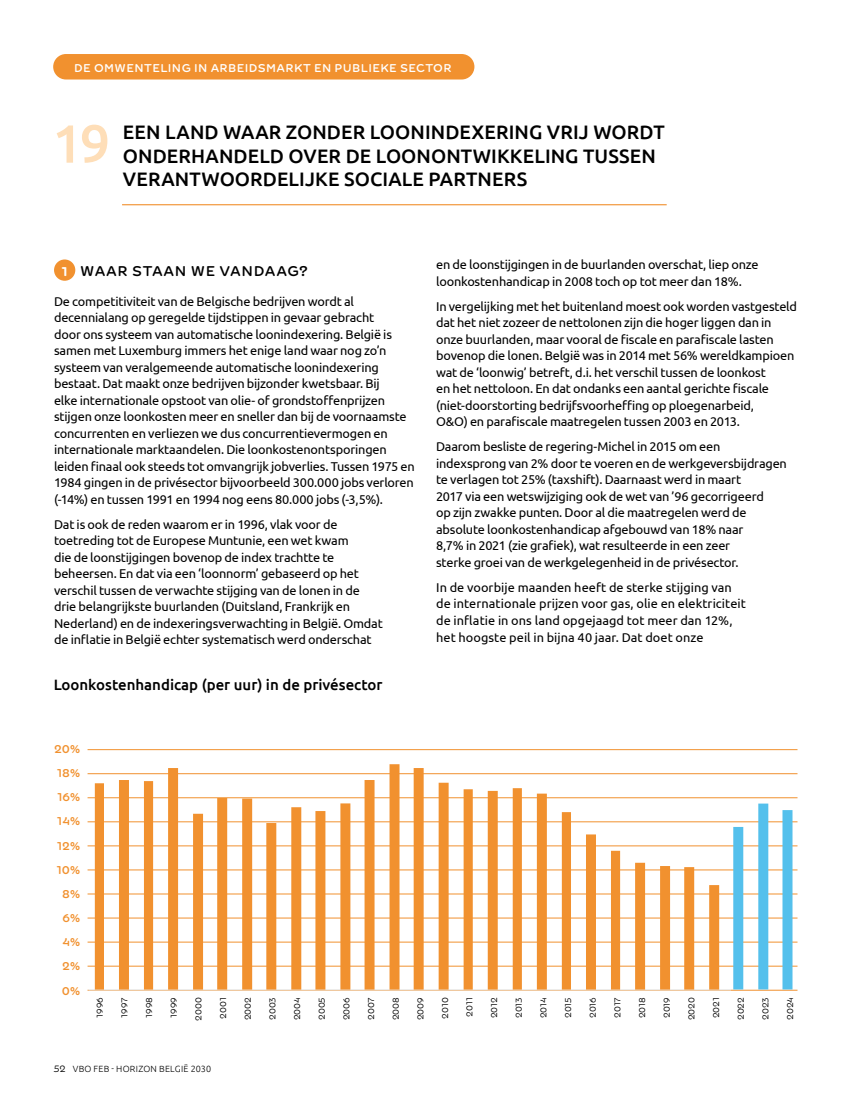
<style>
.page{position:relative;width:851px;height:1106px;background:#fff}
.page>*{position:absolute;margin:0;border:0;box-sizing:border-box;transform-origin:0 0}
.t1{font:500 53.7px "Ubuntu";color:#fedeb8}
.t2{font:500 19.5px/23.4px "Ubuntu";letter-spacing:.005em;color:#000}
.t3{font:500 15px "Ubuntu";color:#000}
.t4{font:500 15px "New Farm";letter-spacing:.03em;color:#000}
.t5{font:12.75px/16.5px "Ubuntu";letter-spacing:-.015em;color:#000}
.t6{font:12.75px/16.5px "Ubuntu";letter-spacing:.005em;color:#000}
.t7{font:500 12px "New Farm";letter-spacing:.035em;color:#fff}
.t8{font:500 12px "New Farm";color:#f1912f}
.t9{font:9.75px "New Farm";color:#000}
.t10{font:9px "New Farm";color:#000}
.t11{font:300 9px "Ubuntu";letter-spacing:.03em;color:#000}
.s1{font-weight:700;font-size:13.5px;color:#fff}
</style>
<div class="page">
<div style="left:53px;top:54px;width:421px;height:25px;background:#f1912f;border-radius:13px"></div>
<hr style="left:122px;top:204px;width:544px;height:1px;background:#f1912f">
<div style="left:54px;top:259px;width:21px;height:22px;background:#f1912f;border-radius:50%"></div>
<hr style="left:87px;top:965px;width:710px;height:1px;background:#f1912f">
<hr style="left:87px;top:797px;width:710px;height:1px;background:#f1912f">
<hr style="left:87px;top:941px;width:710px;height:1px;background:#f1912f">
<hr style="left:87px;top:773px;width:710px;height:1px;background:#f1912f">
<hr style="left:87px;top:917px;width:710px;height:1px;background:#f1912f">
<hr style="left:87px;top:749px;width:710px;height:1px;background:#f1912f">
<hr style="left:87px;top:893px;width:710px;height:1px;background:#f1912f">
<hr style="left:87px;top:869px;width:710px;height:1px;background:#f1912f">
<hr style="left:87px;top:845px;width:710px;height:1px;background:#f1912f">
<hr style="left:87px;top:990px;width:710px;height:1px;background:#f1912f">
<hr style="left:87px;top:821px;width:710px;height:1px;background:#f1912f">
<hr style="left:88px;top:989px;width:642px;height:1px;background:#e9f1f8">
<svg style="left:95px;top:764px;width:624px;height:225px"></svg>
<svg style="left:733px;top:803px;width:59px;height:186px"></svg>
<p class="t7" style="left:74px;top:60px;width:379px">DE OMWENTELING IN ARBEIDSMARKT EN PUBLIEKE SECTOR</p>
<h1 class="t1" style="left:52px;top:110px;width:60px">19</h1>
<h2 class="t2" style="left:123px;top:120px;width:543px">EEN LAND WAAR ZONDER LOONINDEXERING VRIJ WORDT<br>ONDERHANDELD OVER DE LOONONTWIKKELING TUSSEN<br>VERANTWOORDELIJKE SOCIALE PARTNERS</h2>
<p class="t4" style="left:62px;top:262px;width:248px"><span class="s1">1</span> WAAR STAAN WE VANDAAG?</p>
<p class="t5" style="left:54px;top:292px;width:362px">De competitiviteit van de Belgische bedrijven wordt al decennialang op geregelde tijdstippen in gevaar gebracht<br>door ons systeem van automatische loonindexering. België is samen met Luxemburg immers het enige land waar nog zo’n systeem van veralgemeende automatische loonindexering bestaat. Dat maakt onze bedrijven bijzonder kwetsbaar. Bij<br>elke internationale opstoot van olie- of grondstoffenprijzen stijgen onze loonkosten meer en sneller dan bij de voornaamste concurrenten en verliezen we dus concurrentievermogen en internationale marktaandelen. Die loonkostenontsporingen leiden finaal ook steeds tot omvangrijk jobverlies. Tussen 1975 en 1984 gingen in de privésector bijvoorbeeld 300.000 jobs verloren (-14%) en tussen 1991 en 1994 nog eens 80.000 jobs (-3,5%).</p>
<p class="t5" style="left:54px;top:515px;width:330px">Dat is ook de reden waarom er in 1996, vlak voor de toetreding tot de Europese Muntunie, een wet kwam<br>die de loonstijgingen bovenop de index trachtte te beheersen. En dat via een ‘loonnorm’ gebaseerd op het verschil tussen de verwachte stijging van de lonen in de drie belangrijkste buurlanden (Duitsland, Frankrijk en Nederland) en de indexeringsverwachting in België. Omdat de inflatie in België echter systematisch werd onderschat</p>
<p class="t3" style="left:54px;top:675px;width:330px">Loonkostenhandicap (per uur) in de privésector</p>
<p class="t8" style="left:54px;top:741px;width:27px">20%</p>
<p class="t8" style="left:57px;top:765px;width:25px">18%</p>
<p class="t8" style="left:57px;top:790px;width:24px">16%</p>
<p class="t8" style="left:57px;top:814px;width:25px">14%</p>
<p class="t8" style="left:57px;top:838px;width:25px">12%</p>
<p class="t8" style="left:56px;top:862px;width:25px">10%</p>
<p class="t8" style="left:62px;top:886px;width:19px">8%</p>
<p class="t8" style="left:62px;top:910px;width:19px">6%</p>
<p class="t8" style="left:62px;top:934px;width:19px">4%</p>
<p class="t8" style="left:62px;top:959px;width:19px">2%</p>
<p class="t8" style="left:62px;top:983px;width:20px">0%</p>
<p class="t5" style="left:436px;top:256px;width:324px">en de loonstijgingen in de buurlanden overschat, liep onze loonkostenhandicap in 2008 toch op tot meer dan 18%.</p>
<p class="t5" style="left:436px;top:298px;width:362px">In vergelijking met het buitenland moest ook worden vastgesteld dat het niet zozeer de nettolonen zijn die hoger liggen dan in onze buurlanden, maar vooral de fiscale en parafiscale lasten bovenop die lonen. België was in 2014 met 56% wereldkampioen wat de ‘loonwig’ betreft, d.i. het verschil tussen de loonkost<br>en het nettoloon. En dat ondanks een aantal gerichte fiscale (niet-doorstorting bedrijfsvoorheffing op ploegenarbeid,<br>O&amp;O) en parafiscale maatregelen tussen 2003 en 2013.</p>
<p class="t5" style="left:436px;top:438px;width:352px">Daarom besliste de regering-Michel in 2015 om een indexsprong van 2% door te voeren en de werkgeversbijdragen te verlagen tot 25% (taxshift). Daarnaast werd in maart<br>2017 via een wetswijziging ook de wet van ’96 gecorrigeerd<br>op zijn zwakke punten. Door al die maatregelen werd de absolute loonkostenhandicap afgebouwd van 18% naar<br>8,7% in 2021 (zie grafiek), wat resulteerde in een zeer<br>sterke groei van de werkgelegenheid in de privésector.</p>
<p class="t6" style="left:436px;top:579px;width:311px">In de voorbije maanden heeft de sterke stijging van de internationale prijzen voor gas, olie en elektriciteit de inflatie in ons land opgejaagd tot meer dan 12%, het hoogste peil in bijna 40 jaar. Dat doet onze</p>
<p class="t10" style="left:94px;top:1017px;width:22px;rotate:-90deg">1996</p>
<p class="t10" style="left:119px;top:1017px;width:22px;rotate:-90deg">1997</p>
<p class="t10" style="left:144px;top:1017px;width:22px;rotate:-90deg">1998</p>
<p class="t10" style="left:168px;top:1017px;width:22px;rotate:-90deg">1999</p>
<p class="t10" style="left:193px;top:1020px;width:25px;rotate:-90deg">2000</p>
<p class="t10" style="left:218px;top:1018px;width:23px;rotate:-90deg">2001</p>
<p class="t10" style="left:242px;top:1020px;width:25px;rotate:-90deg">2002</p>
<p class="t10" style="left:267px;top:1020px;width:24px;rotate:-90deg">2003</p>
<p class="t10" style="left:292px;top:1020px;width:25px;rotate:-90deg">2004</p>
<p class="t10" style="left:316px;top:1020px;width:24px;rotate:-90deg">2005</p>
<p class="t10" style="left:341px;top:1020px;width:25px;rotate:-90deg">2006</p>
<p class="t10" style="left:365px;top:1019px;width:24px;rotate:-90deg">2007</p>
<p class="t10" style="left:390px;top:1020px;width:25px;rotate:-90deg">2008</p>
<p class="t10" style="left:415px;top:1020px;width:25px;rotate:-90deg">2009</p>
<p class="t10" style="left:439px;top:1018px;width:23px;rotate:-90deg">2010</p>
<p class="t10" style="left:464px;top:1016px;width:21px;rotate:-90deg">2011</p>
<p class="t10" style="left:489px;top:1018px;width:23px;rotate:-90deg">2012</p>
<p class="t10" style="left:513px;top:1018px;width:22px;rotate:-90deg">2013</p>
<p class="t10" style="left:538px;top:1018px;width:23px;rotate:-90deg">2014</p>
<p class="t10" style="left:562px;top:1018px;width:22px;rotate:-90deg">2015</p>
<p class="t10" style="left:587px;top:1018px;width:22px;rotate:-90deg">2016</p>
<p class="t10" style="left:612px;top:1017px;width:22px;rotate:-90deg">2017</p>
<p class="t10" style="left:636px;top:1018px;width:23px;rotate:-90deg">2018</p>
<p class="t10" style="left:661px;top:1018px;width:22px;rotate:-90deg">2019</p>
<p class="t10" style="left:686px;top:1020px;width:25px;rotate:-90deg">2020</p>
<p class="t10" style="left:710px;top:1018px;width:23px;rotate:-90deg">2021</p>
<p class="t10" style="left:735px;top:1020px;width:24px;rotate:-90deg">2022</p>
<p class="t10" style="left:759px;top:1020px;width:24px;rotate:-90deg">2023</p>
<p class="t10" style="left:784px;top:1020px;width:24px;rotate:-90deg">2024</p>
<p class="t11" style="left:73px;top:1063px;width:140px">VBO FEB - HORIZON BELGIË 2030</p>
<p class="t9" style="left:54px;top:1062px;width:13px">52</p>
</div>
